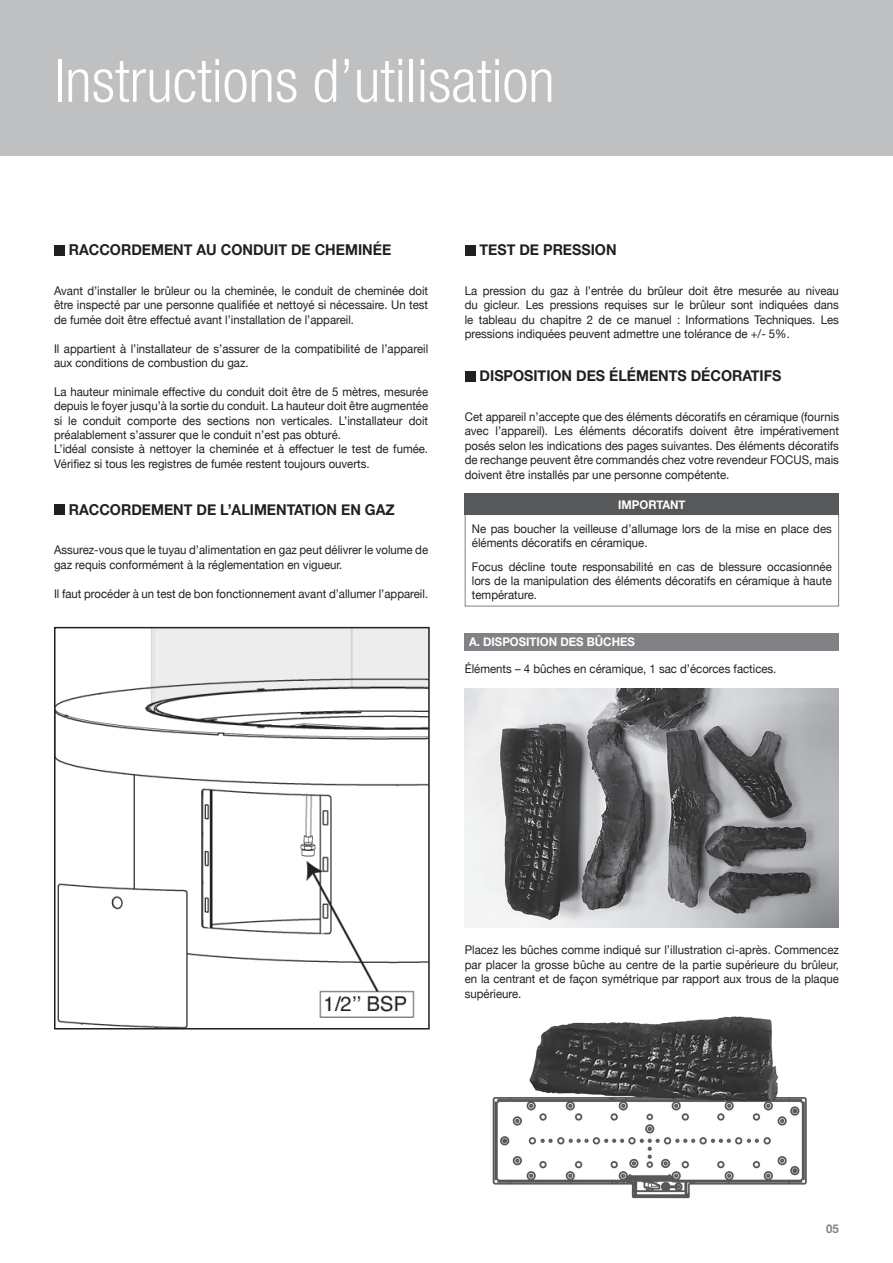
<style>
.page{position:relative;width:893px;height:1263px;background:#fff}
.page>*{position:absolute;margin:0;border:0;box-sizing:border-box;transform-origin:0 0}
.t1{font:300 condensed 60px "Helvetica Neue";color:#fff}
.t2{font:700 15px "Helvetica Neue";color:#231f20;scale:.95 1}
.t3{font:12px/14.4px "Helvetica Neue";color:#231f20;text-align:justify;scale:.95 1}
.t4{font:700 12px "Helvetica Neue";color:#fff;scale:.95 1}
.t5{font:700 12px "Helvetica Neue";color:#808285;scale:.95 1}
</style>
<div class="page">
<div style="left:0;top:0;width:893px;height:156px;background:#bfc0c2"></div>
<hr style="left:0;top:0;width:1px;height:156px;background:#808285">
<div style="left:54px;top:245px;width:11px;height:10px;background:#231f20"></div>
<div style="left:54px;top:504px;width:11px;height:11px;background:#231f20"></div>
<div style="left:465px;top:633px;width:374px;height:17px;background:#808285"></div>
<div style="left:465px;top:245px;width:11px;height:10px;background:#231f20"></div>
<div style="left:465px;top:371px;width:11px;height:10px;background:#231f20"></div>
<div style="left:465px;top:494px;width:374px;height:21px;background:#57585a"></div>
<img style="left:465px;top:688px;width:374px;height:239px">
<img style="left:492px;top:1016px;width:315px;height:183px">
<img style="left:57px;top:630px;width:370px;height:396px">
<div style="left:54px;top:627px;width:376px;height:402px;border:2px solid #231f20"></div>
<h1 class="t1" style="left:54px;top:46px;width:502px">Instructions d’utilisation</h1>
<p class="t2" style="left:69px;top:238px;width:341px">RACCORDEMENT AU CONDUIT DE CHEMINÉE</p>
<p class="t3" style="left:54px;top:284px;width:395px">Avant d’installer le brûleur ou la cheminée, le conduit de cheminée doit être inspecté par une personne qualifiée et nettoyé si nécessaire. Un test de fumée doit être effectué avant l’installation de l’appareil.</p>
<p class="t3" style="left:54px;top:342px;width:395px">Il appartient à l’installateur de s’assurer de la compatibilité de l’appareil aux conditions de combustion du gaz.</p>
<p class="t3" style="left:54px;top:385px;width:395px;text-align:left">La hauteur minimale effective du conduit doit être de 5 mètres, mesurée depuis le foyer jusqu’à la sortie du conduit. La hauteur doit être augmentée si le conduit comporte des sections non verticales. L’installateur doit préalablement s’assurer que le conduit n’est pas obturé.<br>L’idéal consiste à nettoyer la cheminée et à effectuer le test de fumée.<br>Vérifiez si tous les registres de fumée restent toujours ouverts.</p>
<p class="t2" style="left:69px;top:498px;width:345px">RACCORDEMENT DE L’ALIMENTATION EN GAZ</p>
<p class="t3" style="left:54px;top:543px;width:395px">Assurez-vous que le tuyau d’alimentation en gaz peut délivrer le volume de gaz requis conformément à la réglementation en vigueur.</p>
<p class="t3" style="left:54px;top:587px;width:395px">Il faut procéder à un test de bon fonctionnement avant d’allumer l’appareil.</p>
<p class="t2" style="left:480px;top:238px;width:146px">TEST DE PRESSION</p>
<p class="t3" style="left:465px;top:284px;width:395px">La pression du gaz à l’entrée du brûleur doit être mesurée au niveau du gicleur. Les pressions requises sur le brûleur sont indiquées dans le tableau du chapitre 2 de ce manuel : Informations Techniques. Les pressions indiquées peuvent admettre une tolérance de +/- 5%.</p>
<p class="t2" style="left:480px;top:364px;width:319px">DISPOSITION DES ÉLÉMENTS DÉCORATIFS</p>
<p class="t3" style="left:465px;top:410px;width:395px">Cet appareil n’accepte que des éléments décoratifs en céramique (fournis avec l’appareil). Les éléments décoratifs doivent être impérativement posés selon les indications des pages suivantes. Des éléments décoratifs de rechange peuvent être commandés chez votre revendeur FOCUS, mais doivent être installés par une personne compétente.</p>
<p class="t4" style="left:618px;top:495px;width:72px">IMPORTANT</p>
<p class="t3" style="left:472px;top:522px;width:380px">Ne pas boucher la veilleuse d’allumage lors de la mise en place des éléments décoratifs en céramique.</p>
<p class="t3" style="left:472px;top:560px;width:380px">Focus décline toute responsabilité en cas de blessure occasionnée lors de la manipulation des éléments décoratifs en céramique à haute température.</p>
<p class="t4" style="left:469px;top:632px;width:176px">A. DISPOSITION DES BÛCHES</p>
<p class="t3" style="left:465px;top:662px;width:330px">Éléments – 4 bûches en céramique, 1 sac d’écorces factices.</p>
<p class="t3" style="left:465px;top:943px;width:395px">Placez les bûches comme indiqué sur l’illustration ci-après. Commencez par placer la grosse bûche au centre de la partie supérieure du brûleur, en la centrant et de façon symétrique par rapport aux trous de la plaque supérieure.</p>
<p class="t5" style="left:826px;top:1219px;width:15px">05</p>
</div>
